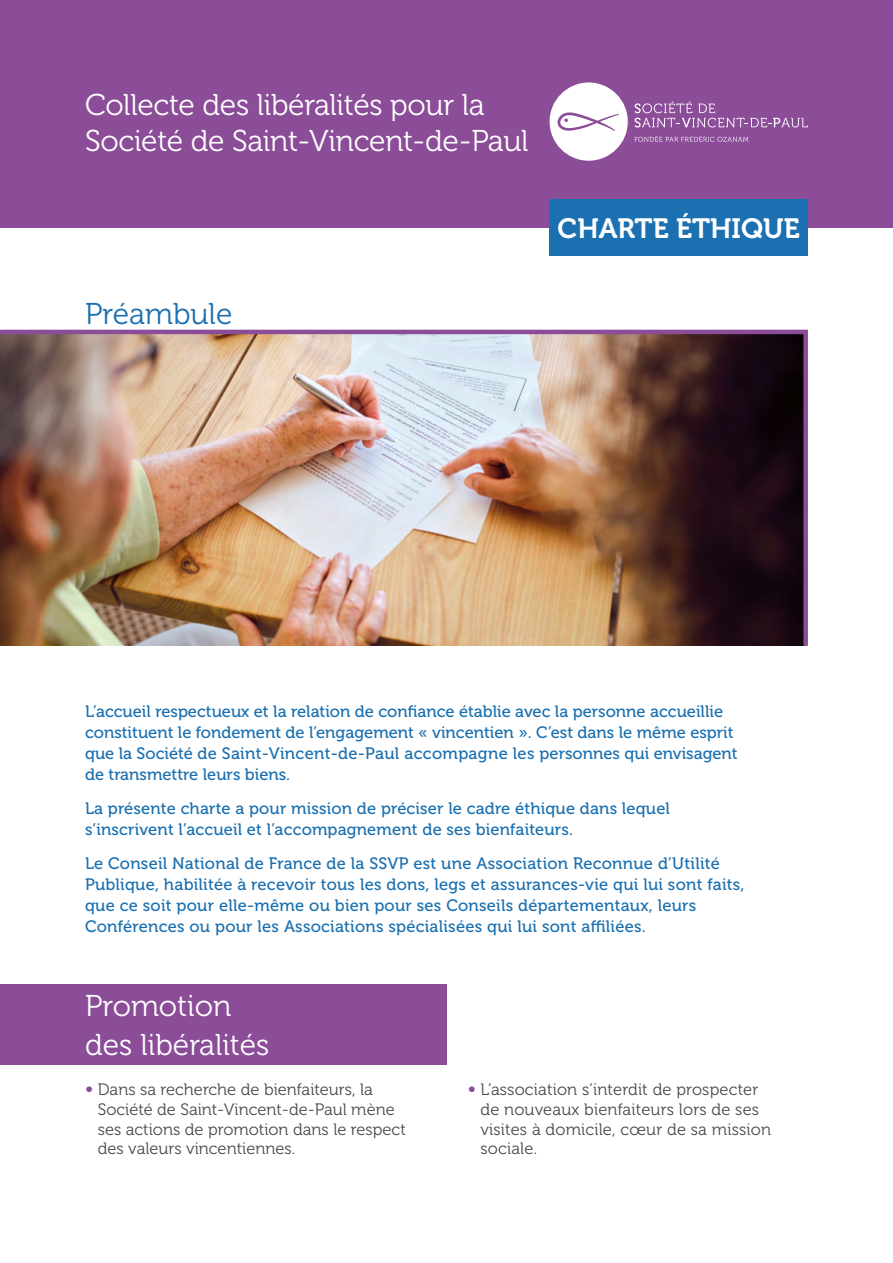
<style>
.page{position:relative;width:893px;height:1263px;background:#fff}
.page>*{position:absolute;margin:0;border:0;box-sizing:border-box;transform-origin:0 0}
.t1{font:30px/36px "Museo 300";letter-spacing:-.01em;color:#fff}
.t2{font:30px "Museo 300";color:#1a70b0}
.t3{font:27.75px "Museo 700";color:#fff}
.t4{font:16.5px/21px "Museo 500";letter-spacing:.01em;color:#1a70b0}
.t5{font:16.5px/19.8px "Museo 300";color:#4a4a49}
.s1{color:#8b4c98}
</style>
<div class="page">
<div style="left:0;top:984px;width:446px;height:81px;background:#8b4c98"></div>
<img style="left:0;top:334px;width:803px;height:312px">
<div style="left:0;top:0;width:893px;height:228px;background:#8b4c98"></div>
<div style="left:550px;top:200px;width:258px;height:56px;background:#1a70b0"></div>
<hr style="left:0;top:330px;width:808px;height:4px;background:#8b4c98">
<div style="left:803px;top:332px;width:5px;height:314px;background:#8b4c98"></div>
<svg style="left:634px;top:101px;width:174px;height:26px"></svg>
<svg style="left:634px;top:136px;width:114px;height:6px"></svg>
<svg style="left:550px;top:82px;width:78px;height:79px"></svg>
<h1 class="t1" style="left:85px;top:87px;width:445px">Collecte des libéralités pour la<br>Société de Saint-Vincent-de-Paul</h1>
<h1 class="t2" style="left:85px;top:298px;width:149px">Préambule</h1>
<h2 class="t3" style="left:558px;top:213px;width:244px">CHARTE ÉTHIQUE</h2>
<p class="t4" style="left:85px;top:701px;width:654px">L’accueil respectueux et la relation de confiance établie avec la personne accueillie constituent le fondement de l’engagement « vincentien ». C’est dans le même esprit que la Société de Saint-Vincent-de-Paul accompagne les personnes qui envisagent de transmettre leurs biens.</p>
<p class="t4" style="left:85px;top:798px;width:586px">La présente charte a pour mission de préciser le cadre éthique dans lequel s’inscrivent l’accueil et l’accompagnement de ses bienfaiteurs.</p>
<p class="t4" style="left:85px;top:853px;width:661px">Le Conseil National de France de la SSVP est une Association Reconnue d’Utilité Publique, habilitée à recevoir tous les dons, legs et assurances-vie qui lui sont faits, que ce soit pour elle-même ou bien pour ses Conseils départementaux, leurs Conférences ou pour les Associations spécialisées qui lui sont affiliées.</p>
<h1 class="t1" style="left:85px;top:986px;width:186px;line-height:39.6px">Promotion des libéralités</h1>
<p class="t5" style="left:98px;top:1080px;width:310px;text-indent:-13px"><span class="s1">∞</span> Dans sa recherche de bienfaiteurs, la Société de Saint-Vincent-de-Paul mène ses actions de promotion dans le respect des valeurs vincentiennes.</p>
<p class="t5" style="left:480px;top:1080px;width:292px;text-indent:-13px"><span class="s1">∞</span> L’association s’interdit de prospecter de nouveaux bienfaiteurs lors de ses visites à domicile, cœur de sa mission sociale.</p>
</div>
